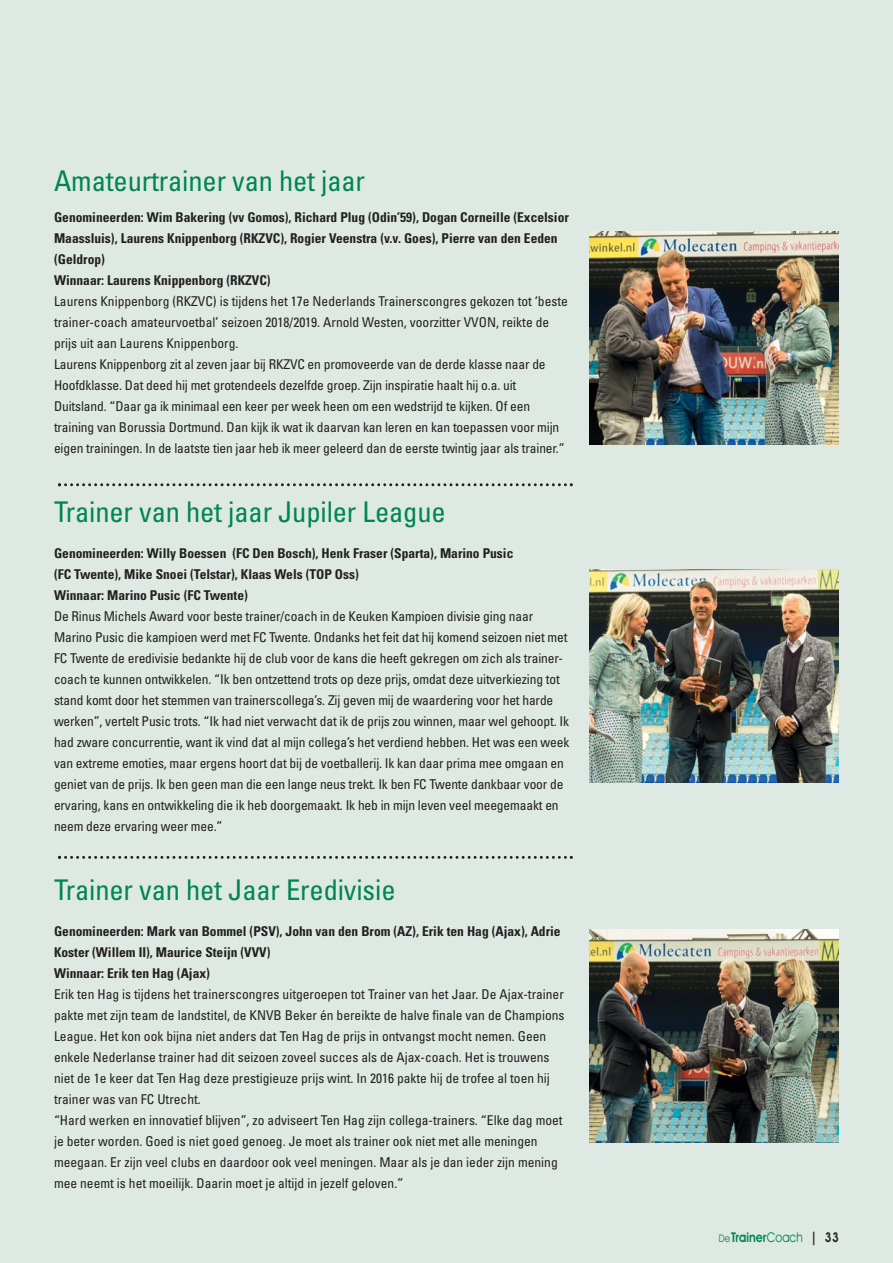
<style>
.page{position:relative;width:893px;height:1263px;background:#dee9e3}
.page>*{position:absolute;margin:0;border:0;box-sizing:border-box;transform-origin:0 0}
.t1{font:condensed 28.5px "Univers";letter-spacing:-.005em;color:#008554}
.t2{font:condensed 13.5px/21px "Univers";letter-spacing:-.01em;color:#231f20}
.t3{font:700 condensed 13.5px/21px "Univers";color:#231f20}
.t4{font:600 13.5px "Avant Garde IT Cby BT";color:#008554;scale:.85 1}
.s1{font-weight:400;font-size:10.5px}
.s2{font-weight:400}
.s3{color:#231f20}
</style>
<div class="page">
<svg style="left:58px;top:483px;width:515px;height:3px"></svg>
<svg style="left:58px;top:856px;width:515px;height:3px"></svg>
<img style="left:589px;top:232px;width:250px;height:212px">
<img style="left:589px;top:570px;width:250px;height:212px">
<img style="left:589px;top:929px;width:250px;height:213px">
<h1 class="t1" style="left:54px;top:170px;width:313px">Amateurtrainer van het jaar</h1>
<p class="t3" style="left:54px;top:208px;width:516px">Genomineerden: Wim Bakering (vv Gomos), Richard Plug (Odin’59), Dogan Corneille (Excelsior Maassluis), Laurens Knippenborg (RKZVC), Rogier Veenstra (v.v. Goes), Pierre van den Eeden (Geldrop)<br>Winnaar: Laurens Knippenborg (RKZVC)</p>
<p class="t2" style="left:54px;top:292px;width:515px">Laurens Knippenborg (RKZVC) is tijdens het 17e Nederlands Trainerscongres gekozen tot ‘beste trainer-coach amateurvoetbal’ seizoen 2018/2019. Arnold Westen, voorzitter VVON, reikte de prijs uit aan Laurens Knippenborg.<br>Laurens Knippenborg zit al zeven jaar bij RKZVC en promoveerde van de derde klasse naar de Hoofdklasse. Dat deed hij met grotendeels dezelfde groep. Zijn inspiratie haalt hij o.a. uit Duitsland. “Daar ga ik minimaal een keer per week heen om een wedstrijd te kijken. Of een training van Borussia Dortmund. Dan kijk ik wat ik daarvan kan leren en kan toepassen voor mijn eigen trainingen. In de laatste tien jaar heb ik meer geleerd dan de eerste twintig jaar als trainer.”</p>
<h1 class="t1" style="left:54px;top:501px;width:393px">Trainer van het jaar Jupiler League</h1>
<p class="t3" style="left:54px;top:544px;width:461px">Genomineerden: Willy Boessen (FC Den Bosch), Henk Fraser (Sparta), Marino Pusic (FC Twente), Mike Snoei (Telstar), Klaas Wels (TOP Oss)<br>Winnaar: Marino Pusic (FC Twente)</p>
<p class="t2" style="left:54px;top:607px;width:517px">De Rinus Michels Award voor beste trainer/coach in de Keuken Kampioen divisie ging naar Marino Pusic die kampioen werd met FC Twente. Ondanks het feit dat hij komend seizoen niet met FC Twente de eredivisie bedankte hij de club voor de kans die heeft gekregen om zich als trainer&shy;coach te kunnen ontwikkelen. “Ik ben ontzettend trots op deze prijs, omdat deze uitverkiezing tot stand komt door het stemmen van trainerscollega’s. Zij geven mij de waardering voor het harde werken”, vertelt Pusic trots. “Ik had niet verwacht dat ik de prijs zou winnen, maar wel gehoopt. Ik had zware concurrentie, want ik vind dat al mijn collega’s het verdiend hebben. Het was een week van extreme emoties, maar ergens hoort dat bij de voetballerij. Ik kan daar prima mee omgaan en geniet van de prijs. Ik ben geen man die een lange neus trekt. Ik ben FC Twente dankbaar voor de ervaring, kans en ontwikkeling die ik heb doorgemaakt. Ik heb in mijn leven veel meegemaakt en neem deze ervaring weer mee.”</p>
<h1 class="t1" style="left:54px;top:879px;width:343px">Trainer van het Jaar Eredivisie</h1>
<p class="t3" style="left:54px;top:922px;width:508px">Genomineerden: Mark van Bommel (PSV), John van den Brom (AZ), Erik ten Hag (Ajax), Adrie<br>Koster (Willem II), Maurice Steijn (VVV)<br>Winnaar: Erik ten Hag (Ajax)</p>
<p class="t2" style="left:54px;top:985px;width:512px">Erik ten Hag is tijdens het trainerscongres uitgeroepen tot Trainer van het Jaar. De Ajax-trainer pakte met zijn team de landstitel, de KNVB Beker én bereikte de halve finale van de Champions League. Het kon ook bijna niet anders dat Ten Hag de prijs in ontvangst mocht nemen. Geen enkele Nederlanse trainer had dit seizoen zoveel succes als de Ajax-coach. Het is trouwens niet de 1e keer dat Ten Hag deze prestigieuze prijs wint. In 2016 pakte hij de trofee al toen hij trainer was van FC Utrecht.<br>“Hard werken en innovatief blijven”, zo adviseert Ten Hag zijn collega-trainers. “Elke dag moet je beter worden. Goed is niet goed genoeg. Je moet als trainer ook niet met alle meningen meegaan. Er zijn veel clubs en daardoor ook veel meningen. Maar als je dan ieder zijn mening mee neemt is het moeilijk. Daarin moet je altijd in jezelf geloven.”</p>
<p class="t4" style="left:719px;top:1233px;width:143px"><span class="s1">De</span>Trainer<span class="s2">Coach</span> <span class="s3">| 33</span></p>
</div>
